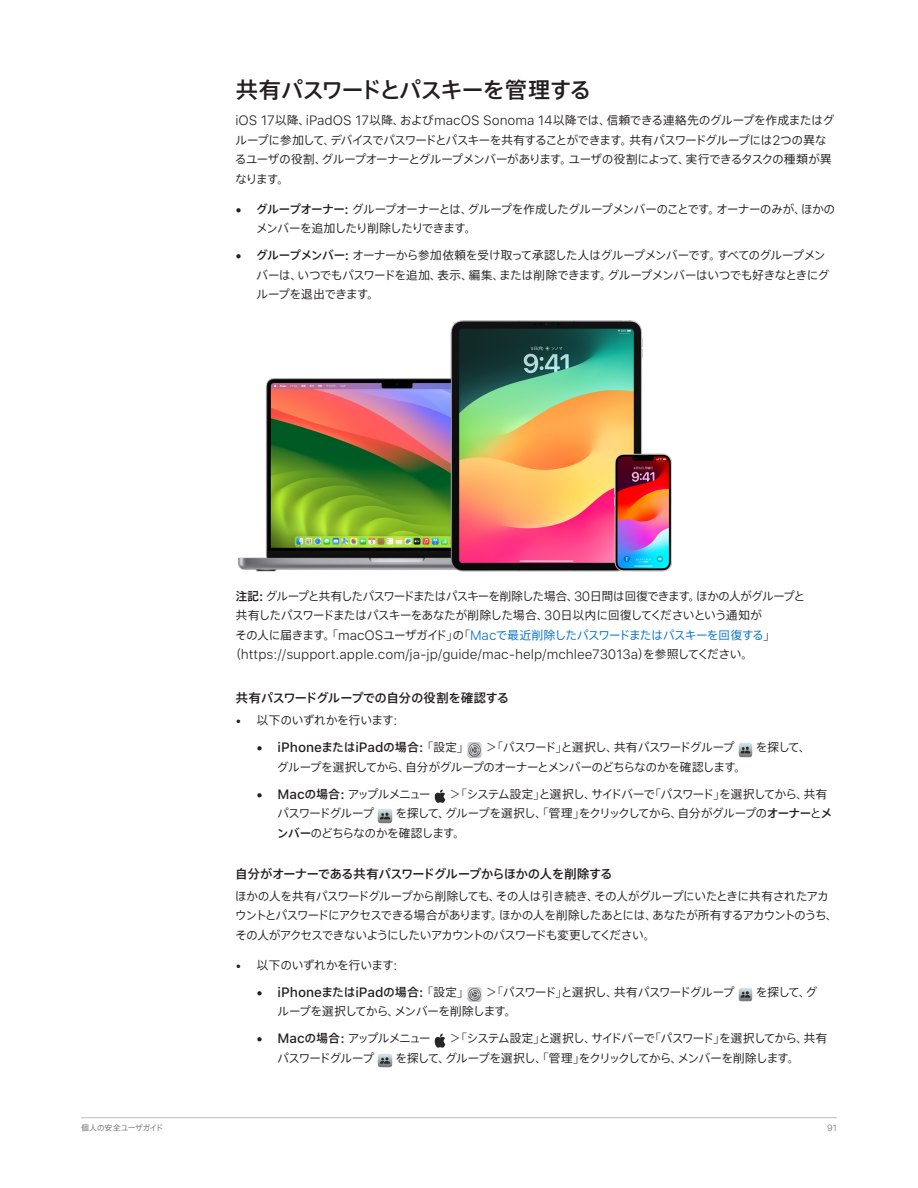
<style>
.page{position:relative;width:918px;height:1188px;background:#fff}
.page>*{position:absolute;margin:0;border:0;box-sizing:border-box;transform-origin:0 0}
.t1{font:500 25.5px "SF Pro JP Text";color:#231f20}
.Task_Heading{font:500 14.25px "SF Pro JP Text";color:#231f20}
.Body{font:300 13.5px/19.5px "SF Pro JP Text";color:#231f20}
.Bullet_Level_1{font:300 13.5px/19.5px "SF Pro JP Text";color:#231f20}
.t2{font:500 13.5px "SF Pro JP Text";color:#231f20}
.t3{font:300 9px "SF Pro JP Text";color:#6c6d70}
.s1{font-weight:500}
.s2{color:#0070c9}
.s3{font-weight:300}
</style>
<div class="page">
<hr style="left:81px;top:1117px;width:756px;height:1px;background:#bcbdc0">
<img style="left:238px;top:321px;width:434px;height:250px">
<img style="left:467px;top:743px;width:15px;height:14px">
<img style="left:738px;top:743px;width:15px;height:14px">
<img style="left:434px;top:789px;width:12px;height:14px">
<img style="left:378px;top:809px;width:14px;height:14px">
<img style="left:467px;top:987px;width:15px;height:15px">
<img style="left:738px;top:987px;width:15px;height:15px">
<img style="left:434px;top:1034px;width:12px;height:14px">
<img style="left:378px;top:1053px;width:14px;height:15px">
<h2 class="t1" style="left:236px;top:76px;width:357px">共有パスワードとパスキーを管理する</h2>
<p class="Body" style="left:236px;top:111px;width:600px">iOS 17以降、iPadOS 17以降、およびmacOS Sonoma 14以降では、信頼できる連絡先のグループを作成またはグループに参加して、デバイスでパスワードとパスキーを共有することができます。共有パスワードグループには2つの異なるユーザの役割、グループオーナーとグループメンバーがあります。ユーザの役割によって、実行できるタスクの種類が異なります。</p>
<h4 class="Bullet_Level_1" style="left:256px;top:199px;width:580px;text-indent:-21px"><span class="s1">• グループオーナー:</span> グループオーナーとは、グループを作成したグループメンバーのことです。オーナーのみが、ほかのメンバーを追加したり削除したりできます。</h4>
<h4 class="Bullet_Level_1" style="left:256px;top:246px;width:575px;text-indent:-21px"><span class="s1">• グループメンバー:</span> オーナーから参加依頼を受け取って承認した人はグループメンバーです。すべてのグループメンバーは、いつでもパスワードを追加、表示、編集、または削除できます。グループメンバーはいつでも好きなときにグループを退出できます。</h4>
<p class="Body" style="left:236px;top:586px;width:570px"><span class="s1">注記:</span> グループと共有したパスワードまたはパスキーを削除した場合、30日間は回復できます。ほかの人がグループと共有したパスワードまたはパスキーをあなたが削除した場合、30日以内に回復してくださいという通知が<br>その人に届きます。「macOSユーザガイド」の「<span class="s2">Macで最近削除したパスワードまたはパスキーを回復する</span>」（https://support.apple.com/ja-jp/guide/mac-help/mchlee73013a）を参照してください。</p>
<p class="Task_Heading" style="left:236px;top:690px;width:275px">共有パスワードグループでの自分の役割を確認する</p>
<h4 class="Bullet_Level_1" style="left:236px;top:711px;width:163px">• 以下のいずれかを行います:</h4>
<p class="t2" style="left:256px;top:739px;width:208px">• iPhoneまたはiPadの場合: <span class="s3">「設定」</span></p>
<p class="Body" style="left:486px;top:738px;width:250px">＞「パスワード」と選択し、共有パスワードグループ</p>
<p class="Body" style="left:756px;top:738px;width:51px">を探して、</p>
<p class="Body" style="left:278px;top:757px;width:467px">グループを選択してから、自分がグループのオーナーとメンバーのどちらなのかを確認します。</p>
<p class="t2" style="left:256px;top:786px;width:175px">• Macの場合: <span class="s3">アップルメニュー</span></p>
<p class="Body" style="left:449px;top:784px;width:380px">＞「システム設定」と選択し、サイドバーで「パスワード」を選択してから、共有</p>
<p class="Body" style="left:278px;top:804px;width:98px">パスワードグループ</p>
<p class="Body" style="left:278px;top:804px;width:556px;text-indent:118px">を探して、グループを選択し、「管理」をクリックしてから、自分がグループの<span class="s1">オーナー</span>と<span class="s1">メンバー</span>のどちらなのかを確認します。</p>
<p class="Task_Heading" style="left:236px;top:865px;width:378px">自分がオーナーである共有パスワードグループからほかの人を削除する</p>
<p class="Body" style="left:236px;top:886px;width:599px">ほかの人を共有パスワードグループから削除しても、その人は引き続き、その人がグループにいたときに共有されたアカウントとパスワードにアクセスできる場合があります。ほかの人を削除したあとには、あなたが所有するアカウントのうち、その人がアクセスできないようにしたいアカウントのパスワードも変更してください。</p>
<h4 class="Bullet_Level_1" style="left:236px;top:955px;width:163px">• 以下のいずれかを行います:</h4>
<p class="t2" style="left:256px;top:984px;width:208px">• iPhoneまたはiPadの場合: <span class="s3">「設定」</span></p>
<p class="Body" style="left:486px;top:982px;width:250px">＞「パスワード」と選択し、共有パスワードグループ</p>
<p class="Body" style="left:756px;top:982px;width:63px">を探して、グ</p>
<p class="Body" style="left:278px;top:1002px;width:237px">ループを選択してから、メンバーを削除します。</p>
<p class="t2" style="left:256px;top:1030px;width:175px">• Macの場合: <span class="s3">アップルメニュー</span></p>
<p class="Body" style="left:449px;top:1029px;width:380px">＞「システム設定」と選択し、サイドバーで「パスワード」を選択してから、共有</p>
<p class="Body" style="left:278px;top:1048px;width:98px">パスワードグループ</p>
<p class="Body" style="left:396px;top:1048px;width:402px">を探して、グループを選択し、「管理」をクリックしてから、メンバーを削除します。</p>
<p class="t3" style="left:81px;top:1123px;width:83px">個人の安全ユーザガイド</p>
<p class="t3" style="left:827px;top:1123px;width:11px">91</p>
</div>
